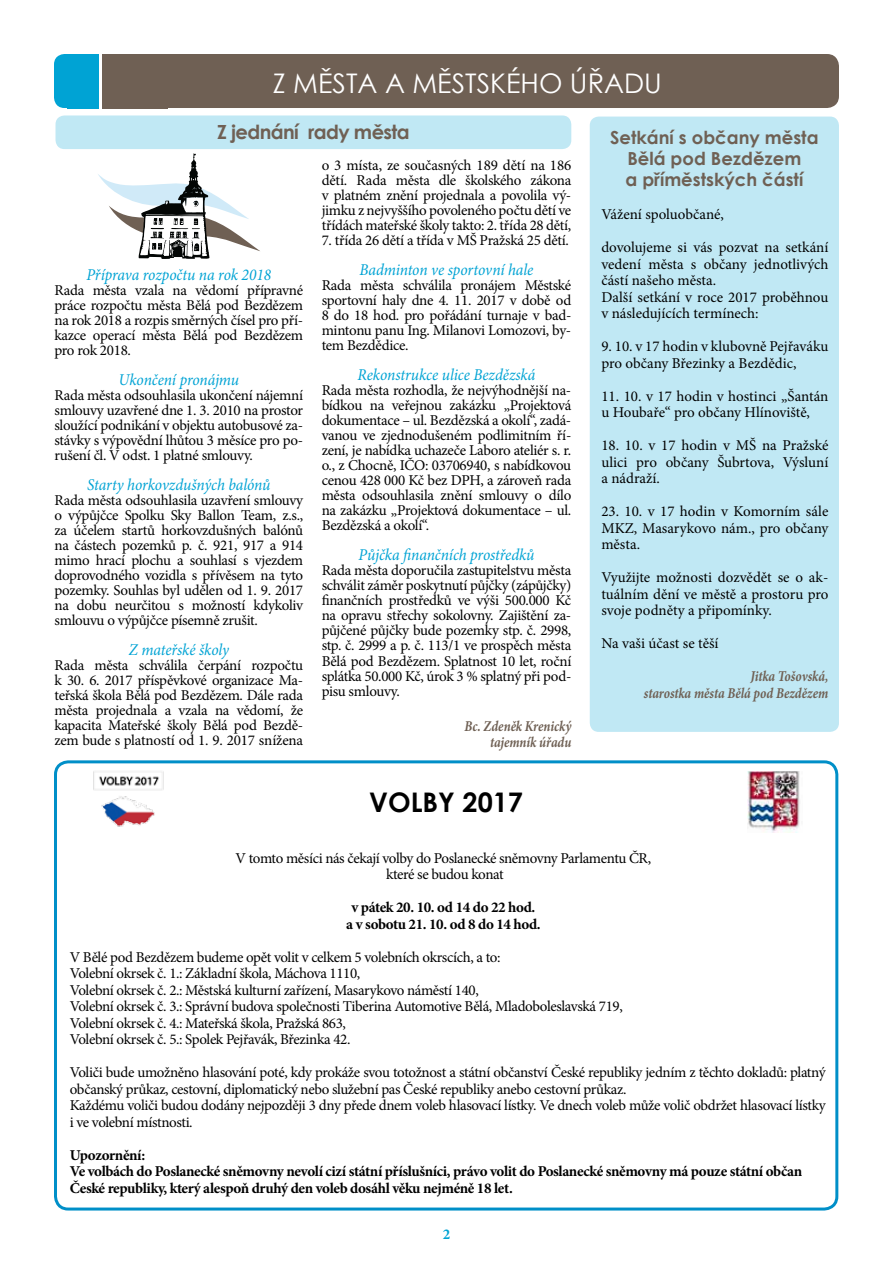
<style>
.page{position:relative;width:893px;height:1263px;background:#fff}
.page>*{position:absolute;margin:0;border:0;box-sizing:border-box;transform-origin:0 0}
.t1{font:27px "Century Gothic";color:#fff}
.t2{font:700 27px "Century Gothic";color:#000}
.t3{font:700 19.5px "Century Gothic";letter-spacing:-.03em;color:#6f6054}
.t4{font:700 18px/21px "Century Gothic";color:#6f6054;text-align:center}
.t5{font:italic 16.5px "Minion Pro";letter-spacing:-.005em;color:#00a3d4;scale:.94 1}
.t6{font:15px/15px "Minion Pro";letter-spacing:-.02em;color:#000;text-align:justify}
.t7{font:700 15px/16.5px "Minion Pro";letter-spacing:-.025em;color:#000;text-align:center}
.t8{font:15px/16.5px "Minion Pro";color:#000}
.t9{font:italic 700 15px/16.5px "Minion Pro";letter-spacing:-.005em;color:#6f6054;text-align:right;scale:.85 1}
.t10{font:700 15px "Minion Pro";color:#00a3d4}
</style>
<div class="page">
<div style="left:107px;top:54px;width:732px;height:54px;background:#6f6054;border-radius:12px"></div>
<div style="left:102px;top:54px;width:65px;height:54px;background:#6f6054"></div>
<div style="left:54px;top:54px;width:27px;height:54px;background:#00a3d4;border-radius:11px"></div>
<div style="left:68px;top:54px;width:31px;height:54px;background:#00a3d4"></div>
<div style="left:56px;top:115px;width:515px;height:34px;background:#c0e8f4;border-radius:9px"></div>
<svg style="left:98px;top:153px;width:162px;height:106px"></svg>
<div style="left:590px;top:117px;width:249px;height:615px;background:#c0e8f4;border-radius:9px"></div>
<div style="left:54px;top:760px;width:784px;height:450px;border:3px solid #008fc8;border-radius:13px"></div>
<img style="left:747px;top:771px;width:53px;height:62px">
<img style="left:93px;top:771px;width:71px;height:56px">
<h1 class="t1" style="left:273px;top:64px;width:38px">Z MĚSTAA</h1>
<h1 class="t1" style="left:412px;top:64px;width:16px">MĚSTS</h1>
<h1 class="t1" style="left:490px;top:64px;width:117px">KÉHO ÚŘAD</h1>
<h1 class="t1" style="left:644px;top:64px;width:19px">U</h1>
<h2 class="t3" style="left:217px;top:117px;width:194px">Z jednání rady města</h2>
<p class="t6" style="left:322px;top:158px;width:251px">o 3 místa, ze současných 189 dětí na 186 dětí. Rada města dle školského zákona v platném znění projednala a povolila vý&shy;jimku z nejvyššího povoleného počtu dětí ve třídách mateřské školy takto: 2. třída 28 dětí,</p>
<p class="t6" style="left:322px;top:233px;width:249px">7. třída 26 dětí a třída v MŠ Pražská 25 dětí.</p>
<p class="t5" style="left:360px;top:259px;width:186px">Badminton ve sportovní hale</p>
<p class="t6" style="left:322px;top:278px;width:251px">Rada města schválila pronájem Městské sportovní haly dne 4. 11. 2017 v době od 8 do 18 hod. pro pořádání turnaje v bad&shy;mintonu panu Ing. Milanovi Lomozovi, by&shy;tem Bezdědice.</p>
<p class="t5" style="left:358px;top:364px;width:191px">Rekonstrukce ulice Bezdězská</p>
<p class="t6" style="left:322px;top:383px;width:251px">Rada města rozhodla, že nejvýhodnější na&shy;bídkou na veřejnou zakázku „Projektová dokumentace – ul. Bezdězská a okolí“, zadá&shy;vanou ve zjednodušeném podlimitním ří&shy;zení, je nabídka uchazeče Laboro ateliér s. r. o., z Chocně, IČO: 03706940, s nabídkovou cenou 428 000 Kč bez DPH, a zároveň rada města odsouhlasila znění smlouvy o dílo na zakázku „Projektová dokumentace – ul.<br>Bezdězská a okolí“.</p>
<p class="t5" style="left:358px;top:544px;width:189px">Půjčka finančních prostředků</p>
<p class="t6" style="left:322px;top:563px;width:251px">Rada města doporučila zastupitelstvu města schválit záměr poskytnutí půjčky (zápůjčky) finančních prostředků ve výši 500.000 Kč na opravu střechy sokolovny. Zajištění za&shy;půjčené půjčky bude pozemky stp. č. 2998, stp. č. 2999 a p. č. 113/1 ve prospěch města Bělá pod Bezdězem. Splatnost 10 let, roční splátka 50.000 Kč, úrok 3 % splatný při pod&shy;pisu smlouvy.</p>
<p class="t9" style="left:464px;top:717px;width:127px">Bc. Zdeněk Krenický tajemník úřadu</p>
<p class="t4" style="left:610px;top:126px;width:210px">Setkání s občany města<br>Bělá pod Bezdězem<br>a příměstských částí</p>
<p class="t8" style="left:601px;top:206px;width:124px">Vážení spoluobčané,</p>
<p class="t8" style="left:601px;top:239px;width:228px">dovolujeme si vás pozvat na setkání vedení města s občany jednotlivých částí našeho města.<br>Další setkání v roce 2017 proběhnou v následujících termínech:</p>
<p class="t8" style="left:601px;top:338px;width:228px">9. 10. v 17 hodin v klubovně Pejřaváku pro občany Březinky a Bezdědic,</p>
<p class="t6" style="left:601px;top:388px;width:229px;line-height:16.5px">11. 10. v 17 hodin v hostinci „Šantán u Houbaře“ pro občany Hlínoviště,</p>
<p class="t6" style="left:601px;top:437px;width:229px;line-height:16.5px">18. 10. v 17 hodin v MŠ na Pražské ulici pro občany Šubrtova, Výsluní a nádraží.</p>
<p class="t6" style="left:601px;top:503px;width:229px;line-height:16.5px">23. 10. v 17 hodin v Komorním sále MKZ, Masarykovo nám., pro občany města.</p>
<p class="t6" style="left:601px;top:569px;width:228px;line-height:16.5px">Využijte možnosti dozvědět se o ak&shy;tuálním dění ve městě a prostoru pro svoje podněty a připomínky.</p>
<p class="t8" style="left:601px;top:635px;width:119px">Na vaši účast se těší</p>
<p class="t9" style="left:644px;top:668px;width:218px">Jitka Tošovská,<br>starostka města Bělá pod Bezdězem</p>
<p class="t5" style="left:86px;top:263px;width:198px">Příprava rozpočtu na rok 2018</p>
<p class="t6" style="left:54px;top:282px;width:250px">Rada města vzala na vědomí přípravné práce rozpočtu města Bělá pod Bezdězem na rok 2018 a rozpis směrných čísel pro pří&shy;kazce operací města Bělá pod Bezdězem pro rok 2018.</p>
<p class="t5" style="left:118px;top:368px;width:130px">Ukončení pronájmu</p>
<p class="t6" style="left:54px;top:387px;width:250px">Rada města odsouhlasila ukončení nájemní smlouvy uzavřené dne 1. 3. 2010 na prostor sloužící podnikání v objektu autobusové za&shy;stávky s výpovědní lhůtou 3 měsíce pro po&shy;rušení čl. V odst. 1 platné smlouvy.</p>
<p class="t5" style="left:87px;top:473px;width:197px">Starty horkovzdušných balónů</p>
<p class="t6" style="left:54px;top:492px;width:250px">Rada města odsouhlasila uzavření smlouvy o výpůjčce Spolku Sky Ballon Team, z.s., za účelem startů horkovzdušných balónů na částech pozemků p. č. 921, 917 a 914 mimo hrací plochu a souhlasí s vjezdem doprovodného vozidla s přívěsem na tyto pozemky. Souhlas byl udělen od 1. 9. 2017 na dobu neurčitou s možností kdykoliv smlouvu o výpůjčce písemně zrušit.</p>
<p class="t5" style="left:129px;top:638px;width:108px">Z mateřské školy</p>
<p class="t6" style="left:54px;top:657px;width:250px">Rada města schválila čerpání rozpočtu k 30. 6. 2017 příspěvkové organizace Ma&shy;teřská škola Bělá pod Bezdězem. Dále rada města projednala a vzala na vědomí, že kapacita Mateřské školy Bělá pod Bezdě&shy;zem bude s platností od 1. 9. 2017 snížena</p>
<h1 class="t2" style="left:369px;top:782px;width:155px">VOLBY 2017</h1>
<p class="t6" style="left:236px;top:850px;width:417px;line-height:16.5px;text-align:center">V tomto měsíci nás čekají volby do Poslanecké sněmovny Parlamentu ČR, které se budou konat</p>
<p class="t7" style="left:346px;top:899px;width:196px">v pátek 20. 10. od 14 do 22 hod. a v sobotu 21. 10. od 8 do 14 hod.</p>
<p class="t6" style="left:70px;top:949px;width:554px;line-height:16.5px;text-align:left">V Bělé pod Bezdězem budeme opět volit v celkem 5 volebních okrscích, a to:<br>Volební okrsek č. 1.: Základní škola, Máchova 1110,<br>Volební okrsek č. 2.: Městská kulturní zařízení, Masarykovo náměstí 140,<br>Volební okrsek č. 3.: Správní budova společnosti Tiberina Automotive Bělá, Mladoboleslavská 719, Volební okrsek č. 4.: Mateřská škola, Pražská 863,<br>Volební okrsek č. 5.: Spolek Pejřavák, Březinka 42.</p>
<p class="t6" style="left:70px;top:1064px;width:757px;line-height:16.5px;text-align:left">Voliči bude umožněno hlasování poté, kdy prokáže svou totožnost a státní občanství České republiky jedním z těchto dokladů: platný občanský průkaz, cestovní, diplomatický nebo služební pas České republiky anebo cestovní průkaz.<br>Každému voliči budou dodány nejpozději 3 dny přede dnem voleb hlasovací lístky. Ve dnech voleb může volič obdržet hlasovací lístky i ve volební místnosti.</p>
<p class="t7" style="left:70px;top:1146px;width:734px;text-align:left">Upozornění:<br>Ve volbách do Poslanecké sněmovny nevolí cizí státní příslušníci, právo volit do Poslanecké sněmovny má pouze státní občan<br>České republiky, který alespoň druhý den voleb dosáhl věku nejméně 18 let.</p>
<p class="t10" style="left:443px;top:1224px;width:9px">2</p>
</div>
